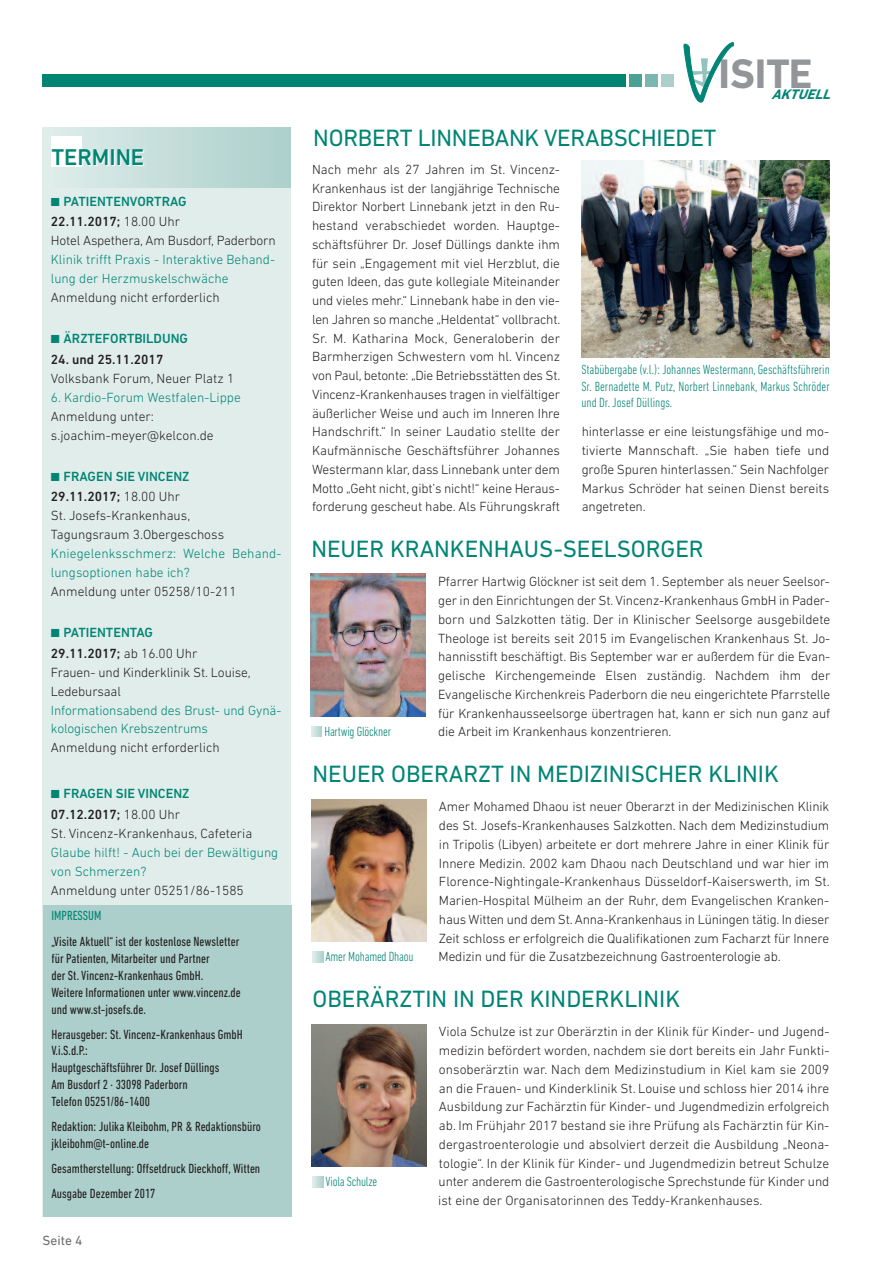
<style>
.page{position:relative;width:893px;height:1263px;background:#fff}
.page>*{position:absolute;margin:0;border:0;box-sizing:border-box;transform-origin:0 0}
.t1{font:700 41.85px "DIN Next LT Pro";color:#939598}
.t2{font:24px "DIN Next LT Pro";color:#008575}
.t3{font:500 23.25px "DIN Next LT Pro";color:#008575}
.t4{font:italic 700 14.1px "DIN Next LT Pro";color:#008575}
.t5{font:300 13.5px/18.8px "DIN Next LT Pro";color:#231f20;text-align:justify}
.t6{font:condensed 13.5px/16.8px "DIN Next LT Pro";color:#231f20}
.t7{font:300 13.5px/18.9px "DIN Next LT Pro";color:#008575}
.t8{font:300 condensed 13.5px/16.2px "DIN Next LT Pro";letter-spacing:-.005em;color:#008575;text-align:justify}
.t9{font:500 13.5px/20.4px "DIN Next LT Pro";color:#008575}
.t10{font:500 13.5px "DIN Next LT Pro";color:#231f20}
.t11{font:condensed 13.5px "DIN Next LT Pro";color:#008575}
.t12{font:13.5px "DIN Next LT Pro";color:#6c6d70}
.s1{color:#231f20}
.s2{font-weight:300;color:#231f20}
</style>
<div class="page">
<div style="left:43px;top:128px;width:248px;height:1089px;background:#e1edeb"></div>
<div style="left:43px;top:128px;width:248px;height:59px;background:linear-gradient(to right,#e0edeb,#accfcb)"></div>
<div style="left:51px;top:136px;width:31px;height:31px;background:#fff"></div>
<div style="left:43px;top:74px;width:583px;height:13px;background:#008575"></div>
<div style="left:629px;top:74px;width:13px;height:13px;background:#4aa296"></div>
<div style="left:645px;top:74px;width:13px;height:13px;background:#7cb7af"></div>
<div style="left:661px;top:74px;width:12px;height:13px;background:#accfcb"></div>
<svg style="left:684px;top:42px;width:50px;height:61px"></svg>
<div style="left:43px;top:905px;width:248px;height:312px;background:#accfcb"></div>
<svg style="left:313px;top:1176px;width:10px;height:11px"></svg>
<img style="left:312px;top:1024px;width:115px;height:143px">
<svg style="left:313px;top:951px;width:10px;height:11px"></svg>
<img style="left:312px;top:799px;width:115px;height:143px">
<svg style="left:311px;top:726px;width:11px;height:11px"></svg>
<img style="left:311px;top:574px;width:115px;height:143px">
<img style="left:582px;top:161px;width:248px;height:196px">
<h3 class="t3" style="left:51px;top:149px;width:94px">TERMINE</h3>
<p class="t9" style="left:51px;top:192px;width:137px;text-indent:13px">PATIENTENVORTRAG<br><span class="s1">22.11.2017;</span> <span class="s2">18.00 Uhr</span></p>
<p class="t5" style="left:51px;top:233px;width:226px">Hotel Aspethera, Am Busdorf, Paderborn</p>
<p class="t7" style="left:51px;top:251px;width:226px">Klinik trifft Praxis - Interaktive Behand&shy;lung der Herzmuskelschwäche</p>
<p class="t5" style="left:51px;top:289px;width:170px">Anmeldung nicht erforderlich</p>
<p class="t9" style="left:64px;top:330px;width:126px">ÄRZTEFORTBILDUNG</p>
<p class="t10" style="left:51px;top:355px;width:114px">24. und 25.11.2017</p>
<p class="t5" style="left:51px;top:370px;width:185px">Volksbank Forum, Neuer Platz 1</p>
<p class="t7" style="left:51px;top:389px;width:191px">6. Kardio-Forum Westfalen-Lippe</p>
<p class="t5" style="left:51px;top:408px;width:164px">Anmeldung unter: s.joachim-meyer@kelcon.de</p>
<p class="t9" style="left:51px;top:467px;width:140px;text-indent:13px">FRAGEN SIE VINCENZ<br><span class="s1">29.11.2017;</span> <span class="s2">18.00 Uhr</span></p>
<p class="t5" style="left:51px;top:507px;width:175px">St. Josefs-Krankenhaus,<br>Tagungsraum 3.Obergeschoss</p>
<p class="t7" style="left:51px;top:545px;width:232px">Kniegelenksschmerz: Welche Behand&shy;lungsoptionen habe ich?</p>
<p class="t5" style="left:51px;top:583px;width:187px">Anmeldung unter 05258/10-211</p>
<p class="t9" style="left:51px;top:624px;width:148px;text-indent:13px">PATIENTENTAG<br><span class="s1">29.11.2017;</span> <span class="s2">ab 16.00 Uhr</span></p>
<p class="t5" style="left:51px;top:664px;width:201px">Frauen- und Kinderklinik St. Louise,<br>Ledebursaal</p>
<p class="t7" style="left:51px;top:702px;width:232px">Informationsabend des Brust- und Gynä&shy;kologischen Krebszentrums</p>
<p class="t5" style="left:51px;top:740px;width:170px">Anmeldung nicht erforderlich</p>
<p class="t9" style="left:51px;top:785px;width:140px;text-indent:13px">FRAGEN SIE VINCENZ<br><span class="s1">07.12.2017;</span> <span class="s2">18.00 Uhr</span></p>
<p class="t5" style="left:51px;top:825px;width:203px">St. Vincenz-Krankenhaus, Cafeteria</p>
<p class="t7" style="left:51px;top:844px;width:229px">Glaube hilft! - Auch bei der Bewältigung von Schmerzen?</p>
<p class="t5" style="left:51px;top:882px;width:194px">Anmeldung unter 05251/86-1585</p>
<p class="t11" style="left:51px;top:911px;width:51px">IMPRESSUM</p>
<p class="t6" style="left:51px;top:934px;width:191px">„Visite Aktuell“ ist der kostenlose Newsletter für Patienten, Mitarbeiter und Partner<br>der St.Vincenz-Krankenhaus GmbH.<br>Weitere Informationen unter www.vincenz.de und www.st-josefs.de.</p>
<p class="t6" style="left:51px;top:1027px;width:193px">Herausgeber: St.Vincenz-Krankenhaus GmbH<br>V.i.S.d.P.:<br>Hauptgeschäftsführer Dr. Josef Düllings<br>Am Busdorf 2 · 33098 Paderborn<br>Telefon 05251/86-1400</p>
<p class="t6" style="left:51px;top:1119px;width:211px">Redaktion: Julika Kleibohm, PR &amp; Redaktionsbüro jkleibohm@t-online.de</p>
<p class="t6" style="left:51px;top:1157px;width:210px;line-height:24.9px">Gesamtherstellung: Offsetdruck Dieckhoff, Witten<br>Ausgabe Dezember 2017</p>
<p class="t12" style="left:43px;top:1236px;width:41px">Seite 4</p>
<h1 class="t1" style="left:718px;top:59px;width:96px">ISITE</h1>
<p class="t4" style="left:771px;top:89px;width:64px">AKTUELL</p>
<h2 class="t2" style="left:313px;top:130px;width:405px">NORBERT LINNEBANK VERABSCHIEDET</h2>
<p class="t5" style="left:312px;top:161px;width:250px">Nach mehr als 27 Jahren im St. Vincenz-Krankenhaus ist der langjährige Technische Direktor Norbert Linnebank jetzt in den Ru&shy;hestand verabschiedet worden. Hauptge&shy;schäftsführer Dr. Josef Düllings dankte ihm für sein „Engagement mit viel Herzblut, die guten Ideen, das gute kollegiale Miteinander und vieles mehr.“ Linnebank habe in den vie&shy;len Jahren so manche „Heldentat“ vollbracht.<br>Sr. M. Katharina Mock, Generaloberin der Barmherzigen Schwestern vom hl. Vincenz von Paul, betonte: „Die Betriebsstätten des St.<br>Vincenz-Krankenhauses tragen in vielfältiger äußerlicher Weise und auch im Inneren Ihre Handschrift.“ In seiner Laudatio stellte der Kaufmännische Geschäftsführer Johannes Westermann klar, dass Linnebank unter dem Motto „Geht nicht, gibt’s nicht!“ keine Heraus&shy;forderung gescheut habe. Als Führungskraft</p>
<p class="t8" style="left:581px;top:363px;width:250px">Stabübergabe (v.l.): JohannesWestermann, Geschäftsführerin Sr. Bernadette M. Putz, Norbert Linnebank, Markus Schröder und Dr. Josef Düllings.</p>
<p class="t5" style="left:582px;top:424px;width:249px">hinterlasse er eine leistungsfähige und mo&shy;tivierte Mannschaft. „Sie haben tiefe und große Spuren hinterlassen.“ Sein Nachfolger Markus Schröder hat seinen Dienst bereits angetreten.</p>
<h2 class="t2" style="left:311px;top:541px;width:394px">NEUER KRANKENHAUS-SEELSORGER</h2>
<p class="t8" style="left:324px;top:725px;width:68px">Hartwig Glöckner</p>
<p class="t5" style="left:438px;top:574px;width:394px">Pfarrer Hartwig Glöckner ist seit dem 1. September als neuer Seelsor&shy;ger in den Einrichtungen der St.Vincenz-Krankenhaus GmbH in Pader&shy;born und Salzkotten tätig. Der in Klinischer Seelsorge ausgebildete Theologe ist bereits seit 2015 im Evangelischen Krankenhaus St. Jo&shy;hannisstift beschäftigt. Bis September war er außerdem für die Evan&shy;gelische Kirchengemeinde Elsen zuständig. Nachdem ihm der Evangelische Kirchenkreis Paderborn die neu eingerichtete Pfarrstelle für Krankenhausseelsorge übertragen hat, kann er sich nun ganz auf die Arbeit im Krankenhaus konzentrieren.</p>
<h2 class="t2" style="left:313px;top:766px;width:468px">NEUER OBERARZT IN MEDIZINISCHER KLINIK</h2>
<p class="t8" style="left:326px;top:950px;width:90px">Amer Mohamed Dhaou</p>
<p class="t5" style="left:439px;top:799px;width:393px">Amer Mohamed Dhaou ist neuer Oberarzt in der Medizinischen Klinik des St. Josefs-Krankenhauses Salzkotten. Nach dem Medizinstudium in Tripolis (Libyen) arbeitete er dort mehrere Jahre in einer Klinik für Innere Medizin. 2002 kam Dhaou nach Deutschland und war hier im Florence-Nightingale-Krankenhaus Düsseldorf-Kaiserswerth, im St.<br>Marien-Hospital Mülheim an der Ruhr, dem Evangelischen Kranken&shy;haus Witten und dem St. Anna-Krankenhaus in Lüningen tätig. In dieser Zeit schloss er erfolgreich die Qualifikationen zum Facharzt für Innere Medizin und für die Zusatzbezeichnung Gastroenterologie ab.</p>
<h2 class="t2" style="left:313px;top:991px;width:369px">OBERÄRZTIN IN DER KINDERKLINIK</h2>
<p class="t8" style="left:326px;top:1175px;width:53px">Viola Schulze</p>
<p class="t5" style="left:438px;top:1024px;width:393px">Viola Schulze ist zur Oberärztin in der Klinik für Kinder- und Jugend&shy;medizin befördert worden, nachdem sie dort bereits ein Jahr Funkti&shy;onsoberärztin war. Nach dem Medizinstudium in Kiel kam sie 2009 an die Frauen- und Kinderklinik St. Louise und schloss hier 2014 ihre Ausbildung zur Fachärztin für Kinder- und Jugendmedizin erfolgreich ab. Im Frühjahr 2017 bestand sie ihre Prüfung als Fachärztin für Kin&shy;dergastroenterologie und absolviert derzeit die Ausbildung „Neona&shy;tologie“. In der Klinik für Kinder- und Jugendmedizin betreut Schulze unter anderem die Gastroenterologische Sprechstunde für Kinder und ist eine der Organisatorinnen des Teddy-Krankenhauses.</p>
</div>
